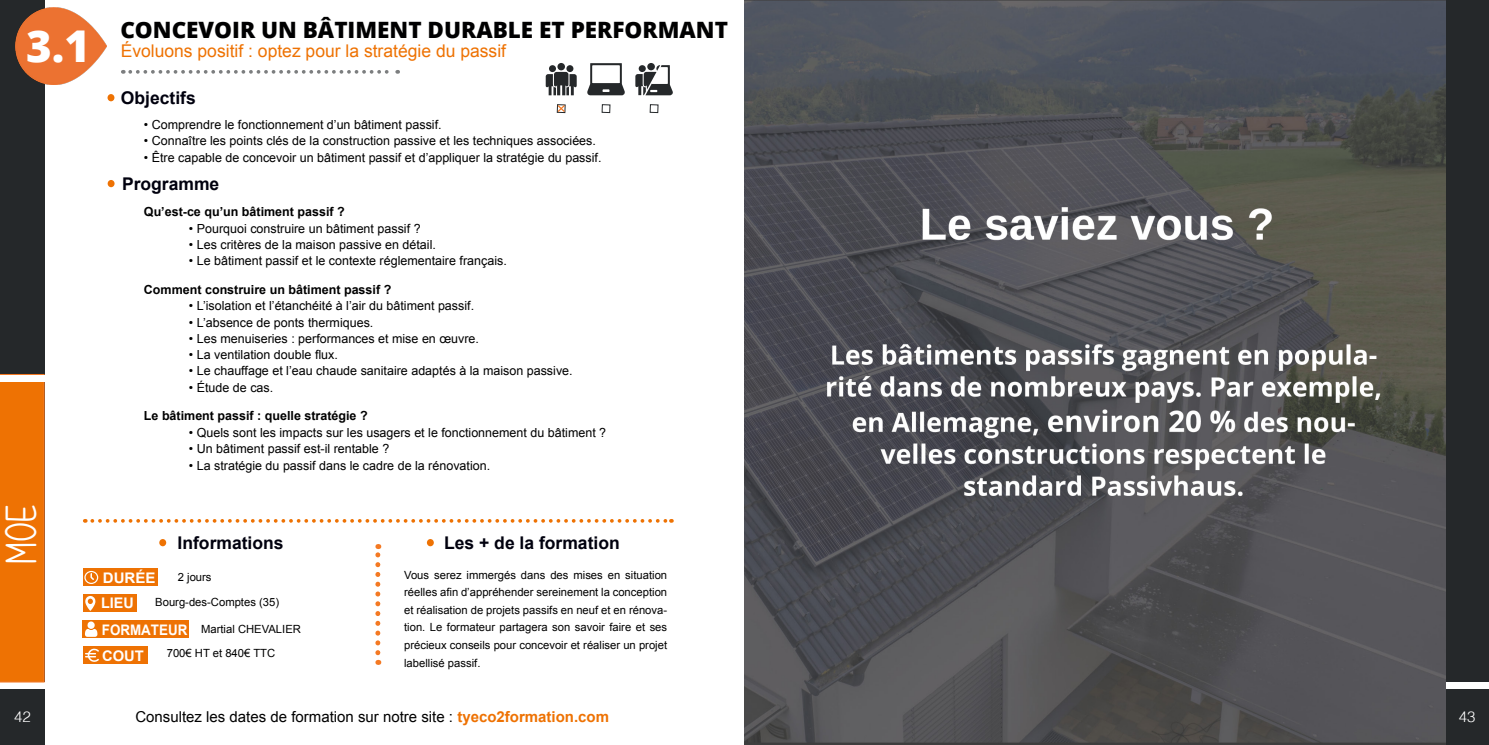
<style>
.page{position:relative;width:1489px;height:745px;background:#fff}
.page>*{position:absolute;margin:0;border:0;box-sizing:border-box;transform-origin:0 0}
.t1{font:43.75px "GOLDSTICK";color:#fff}
.t2{font:800 43.75px "Open Sans";color:#fff}
.t3{font:800 22.5px "Open Sans";color:#000001}
.t4{font:700 17.5px "Arial";color:#00000e}
.t5{font:17.5px "Arial";color:#ee7203}
.t6{font:15px "Arial";color:#000001}
.t7{font:300 15px "Helvetica";color:#fff}
.t8{font:700 14.62px/25.4px "Arial";color:#fff}
.t9{font:700 14.5px "Arial";color:#fff;scale:.92 1}
.t10{font:12.5px "Arial";color:#000001}
.t11{font:700 12.5px "Arial";color:#000001}
.t12{font:11.25px/17.5px "Arial";color:#000001;text-align:justify}
.s1{font-weight:700;color:#ee7203}
</style>
<div class="page">
<div style="left:0;top:0;width:45px;height:744px;background:#25282a"></div>
<div style="left:0;top:682px;width:51px;height:6px;background:#fff"></div>
<div style="left:1444px;top:0;width:44px;height:744px;background:linear-gradient(to right,#26292b,#26292b)"></div>
<div style="left:1444px;top:681px;width:44px;height:7px;background:#fff"></div>
<div style="left:0;top:374px;width:45px;height:308px;background:#ee7203"></div>
<div style="left:107px;top:94px;width:7px;height:7px;background:#ee7203;border-radius:50%"></div>
<svg style="left:375px;top:544px;width:5px;height:108px"></svg>
<svg style="left:159px;top:538px;width:7px;height:8px"></svg>
<svg style="left:427px;top:538px;width:7px;height:8px"></svg>
<svg style="left:92px;top:519px;width:580px;height:3px"></svg>
<div style="left:83px;top:620px;width:106px;height:17px;background:#ee7203"></div>
<svg style="left:85px;top:621px;width:12px;height:15px"></svg>
<div style="left:83px;top:568px;width:74px;height:18px;background:#ee7203"></div>
<svg style="left:84px;top:570px;width:14px;height:13px"></svg>
<div style="left:83px;top:594px;width:53px;height:18px;background:#ee7203"></div>
<svg style="left:85px;top:596px;width:11px;height:14px"></svg>
<div style="left:83px;top:646px;width:64px;height:17px;background:#ee7203"></div>
<svg style="left:85px;top:648px;width:14px;height:13px"></svg>
<div style="left:601px;top:104px;width:9px;height:9px;border:1px solid #25282a"></div>
<div style="left:649px;top:104px;width:9px;height:9px;border:1px solid #25282a"></div>
<svg style="left:545px;top:72px;width:31px;height:23px"></svg>
<div style="left:557px;top:63px;width:8px;height:7px;background:#25282a;border-radius:50%"></div>
<div style="left:549px;top:65px;width:7px;height:7px;background:#25282a;border-radius:50%"></div>
<div style="left:566px;top:65px;width:7px;height:7px;background:#25282a;border-radius:50%"></div>
<svg style="left:587px;top:63px;width:38px;height:32px"></svg>
<svg style="left:635px;top:65px;width:38px;height:30px"></svg>
<svg style="left:130px;top:70px;width:268px;height:4px"></svg>
<div style="left:0;top:375px;width:51px;height:6px;background:#fff"></div>
<img style="left:744px;top:0;width:700px;height:744px">
<img style="left:15px;top:8px;width:91px;height:76px">
<div style="left:108px;top:180px;width:7px;height:7px;background:#ee7203;border-radius:50%"></div>
<svg style="left:556px;top:104px;width:10px;height:9px"></svg>
<p class="t2" style="left:26px;top:13px;width:65px">3.1</p>
<p class="t1" style="left:1px;top:564px;width:60px;rotate:-90deg">MOE</p>
<p class="t3" style="left:120px;top:13px;width:609px">CONCEVOIR UN BÂTIMENT DURABLE ET PERFORMANT</p>
<p class="t5" style="left:121px;top:40px;width:387px">Évoluons positif : optez pour la stratégie du passif</p>
<h3 class="t4" style="left:121px;top:86px;width:76px">Objectifs</h3>
<p class="t10" style="left:144px;top:116px;width:299px">• Comprendre le fonctionnement d’un bâtiment passif.</p>
<p class="t10" style="left:144px;top:133px;width:453px">• Connaître les points clés de la construction passive et les techniques associées.</p>
<p class="t10" style="left:144px;top:149px;width:459px">• Être capable de concevoir un bâtiment passif et d’appliquer la stratégie du passif.</p>
<p class="t4" style="left:122px;top:172px;width:99px">Programme</p>
<h3 class="t4" style="left:122px;top:180px;width:99px">Programme</h3>
<p class="t11" style="left:144px;top:203px;width:202px">Qu’est-ce qu’un bâtiment passif ?</p>
<p class="t10" style="left:189px;top:220px;width:233px">• Pourquoi construire un bâtiment passif ?</p>
<p class="t10" style="left:189px;top:236px;width:248px">• Les critères de la maison passive en détail.</p>
<p class="t10" style="left:189px;top:252px;width:319px">• Le bâtiment passif et le contexte réglementaire français.</p>
<p class="t11" style="left:144px;top:281px;width:249px">Comment construire un bâtiment passif ?</p>
<p class="t10" style="left:189px;top:297px;width:287px">• L’isolation et l’étanchéité à l’air du bâtiment passif.</p>
<p class="t10" style="left:189px;top:314px;width:186px">• L’absence de ponts thermiques.</p>
<p class="t10" style="left:189px;top:330px;width:291px">• Les menuiseries : performances et mise en œuvre.</p>
<p class="t10" style="left:189px;top:346px;width:150px">• La ventilation double flux.</p>
<p class="t10" style="left:189px;top:362px;width:385px">• Le chauffage et l’eau chaude sanitaire adaptés à la maison passive.</p>
<p class="t10" style="left:189px;top:379px;width:86px">• Étude de cas.</p>
<p class="t11" style="left:144px;top:407px;width:225px">Le bâtiment passif : quelle stratégie ?</p>
<p class="t10" style="left:189px;top:424px;width:419px">• Quels sont les impacts sur les usagers et le fonctionnement du bâtiment ?</p>
<p class="t10" style="left:189px;top:440px;width:202px">• Un bâtiment passif est-il rentable ?</p>
<p class="t10" style="left:189px;top:457px;width:303px">• La stratégie du passif dans le cadre de la rénovation.</p>
<h3 class="t4" style="left:177px;top:531px;width:107px">Informations</h3>
<h3 class="t4" style="left:444px;top:531px;width:177px">Les + de la formation</h3>
<p class="t8" style="left:101px;top:565px;width:56px">DURÉE<br>LIEU</p>
<p class="t12" style="left:178px;top:568px;width:35px">2 jours</p>
<p class="t12" style="left:155px;top:593px;width:125px">Bourg-des-Comptes (35)</p>
<p class="t12" style="left:201px;top:619px;width:101px">Martial CHEVALIER</p>
<p class="t9" style="left:102px;top:619px;width:94px">FORMATEUR</p>
<p class="t8" style="left:102px;top:642px;width:43px">COUT</p>
<p class="t12" style="left:167px;top:644px;width:110px">700€ HT et 840€ TTC</p>
<p class="t12" style="left:404px;top:566px;width:264px">Vous serez immergés dans des mises en situation réelles afin d’appréhender sereinement la conception et réalisation de projets passifs en neuf et en rénova&shy;tion. Le formateur partagera son savoir faire et ses précieux conseils pour concevoir et réaliser un projet labellisé passif.</p>
<p class="t6" style="left:135px;top:706px;width:475px">Consultez les dates de formation sur notre site : <span class="s1">tyeco2formation.com</span></p>
<p class="t7" style="left:14px;top:703px;width:18px">42</p>
<p class="t7" style="left:1458px;top:703px;width:18px">43</p>
</div>
